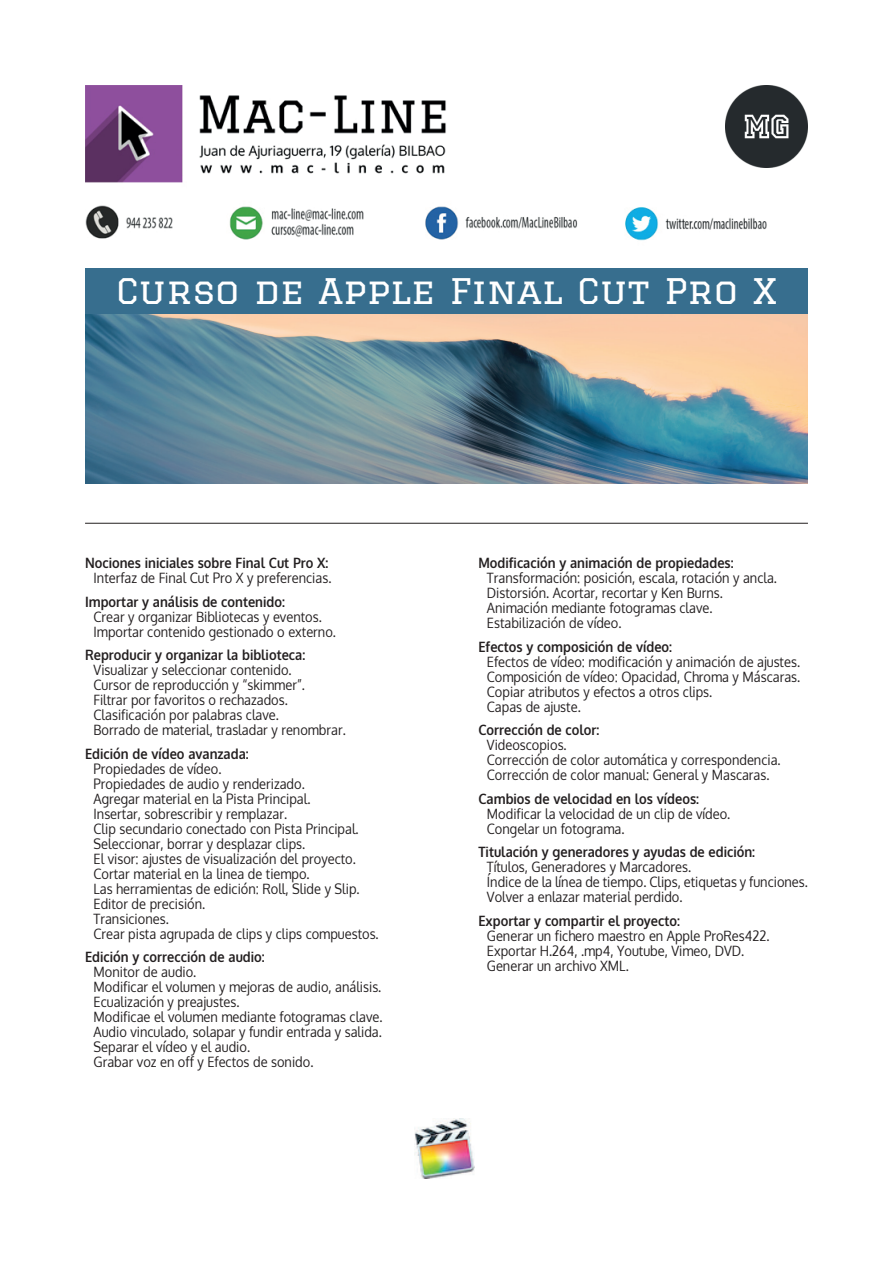
<style>
.page{position:relative;width:893px;height:1263px;background:#fff}
.page>*{position:absolute;margin:0;border:0;box-sizing:border-box;transform-origin:0 0}
.t1{font:34.5px "Graduate";color:#fff;scale:1.09 1}
.t2{font:14.25px/15px "Oxygen";color:#231f20;scale:.9 1}
.t3{font:700 14.25px "Oxygen";color:#231f20;scale:.9 1}
</style>
<div class="page">
<hr style="left:85px;top:523px;width:723px;height:1px;background:#231f20">
<img style="left:85px;top:85px;width:682px;height:156px">
<img style="left:725px;top:85px;width:83px;height:83px">
<img style="left:414px;top:1119px;width:60px;height:60px">
<div style="left:85px;top:268px;width:723px;height:47px;background:#376e8e"></div>
<img style="left:85px;top:315px;width:722px;height:168px">
<h1 class="t1" style="left:116px;top:271px;width:608px">Curso de Apple Final Cut Pro X</h1>
<p class="t3" style="left:85px;top:554px;width:272px">Nociones iniciales sobre Final Cut Pro X:</p>
<p class="t2" style="left:94px;top:571px;width:266px">Interfaz de Final Cut Pro X y preferencias.</p>
<p class="t3" style="left:85px;top:593px;width:224px">Importar y análisis de contenido:</p>
<p class="t2" style="left:94px;top:609px;width:271px">Crear y organizar Bibliotecas y eventos.<br>Importar contenido gestionado o externo.</p>
<p class="t3" style="left:85px;top:646px;width:246px">Reproducir y organizar la biblioteca:</p>
<p class="t2" style="left:94px;top:663px;width:282px">Visualizar y seleccionar contenido.<br>Cursor de reproducción y “skimmer”.<br>Filtrar por favoritos o rechazados.<br>Clasificación por palabras clave.<br>Borrado de material, trasladar y renombrar.</p>
<p class="t3" style="left:85px;top:745px;width:183px">Edición de vídeo avanzada:</p>
<p class="t2" style="left:94px;top:761px;width:318px">Propiedades de vídeo.<br>Propiedades de audio y renderizado.<br>Agregar material en la Pista Principal.<br>Insertar, sobrescribir y remplazar.<br>Clip secundario conectado con Pista Principal.<br>Seleccionar, borrar y desplazar clips.<br>El visor: ajustes de visualización del proyecto.<br>Cortar material en la linea de tiempo.<br>Las herramientas de edición: Roll, Slide y Slip.<br>Editor de precisión.<br>Transiciones.<br>Crear pista agrupada de clips y clips compuestos.</p>
<p class="t3" style="left:85px;top:948px;width:201px">Edición y corrección de audio:</p>
<p class="t2" style="left:94px;top:965px;width:323px">Monitor de audio.<br>Modificar el volumen y mejoras de audio, análisis.<br>Ecualización y preajustes.<br>Modificae el volumen mediante fotogramas clave.<br>Audio vinculado, solapar y fundir entrada y salida.<br>Separar el vídeo y el audio.<br>Grabar voz en off y Efectos de sonido.</p>
<p class="t3" style="left:478px;top:554px;width:285px">Modificación y animación de propiedades:</p>
<p class="t2" style="left:487px;top:571px;width:324px">Transformación: posición, escala, rotación y ancla.<br>Distorsión. Acortar, recortar y Ken Burns.<br>Animación mediante fotogramas clave.<br>Estabilización de vídeo.</p>
<p class="t3" style="left:478px;top:638px;width:217px">Efectos y composición de vídeo:</p>
<p class="t2" style="left:487px;top:654px;width:350px">Efectos de vídeo: modificación y animación de ajustes.<br>Composición de vídeo: Opacidad, Chroma y Máscaras.<br>Copiar atributos y efectos a otros clips.<br>Capas de ajuste.</p>
<p class="t3" style="left:478px;top:721px;width:136px">Corrección de color:</p>
<p class="t2" style="left:487px;top:738px;width:328px">Videoscopios.<br>Corrección de color automática y correspondencia.<br>Corrección de color manual: General y Mascaras.</p>
<p class="t3" style="left:478px;top:790px;width:247px">Cambios de velocidad en los vídeos:</p>
<p class="t2" style="left:487px;top:806px;width:272px">Modificar la velocidad de un clip de vídeo.<br>Congelar un fotograma.</p>
<p class="t3" style="left:478px;top:843px;width:309px">Titulación y generadores y ayudas de edición:</p>
<p class="t2" style="left:487px;top:860px;width:358px">Títulos, Generadores y Marcadores.<br>Índice de la línea de tiempo. Clips, etiquetas y funciones.<br>Volver a enlazar material perdido.</p>
<p class="t3" style="left:478px;top:912px;width:226px">Exportar y compartir el proyecto:</p>
<p class="t2" style="left:487px;top:928px;width:315px">Generar un fichero maestro en Apple ProRes422.<br>Exportar H.264, .mp4, Youtube, Vimeo, DVD.<br>Generar un archivo XML.</p>
</div>
